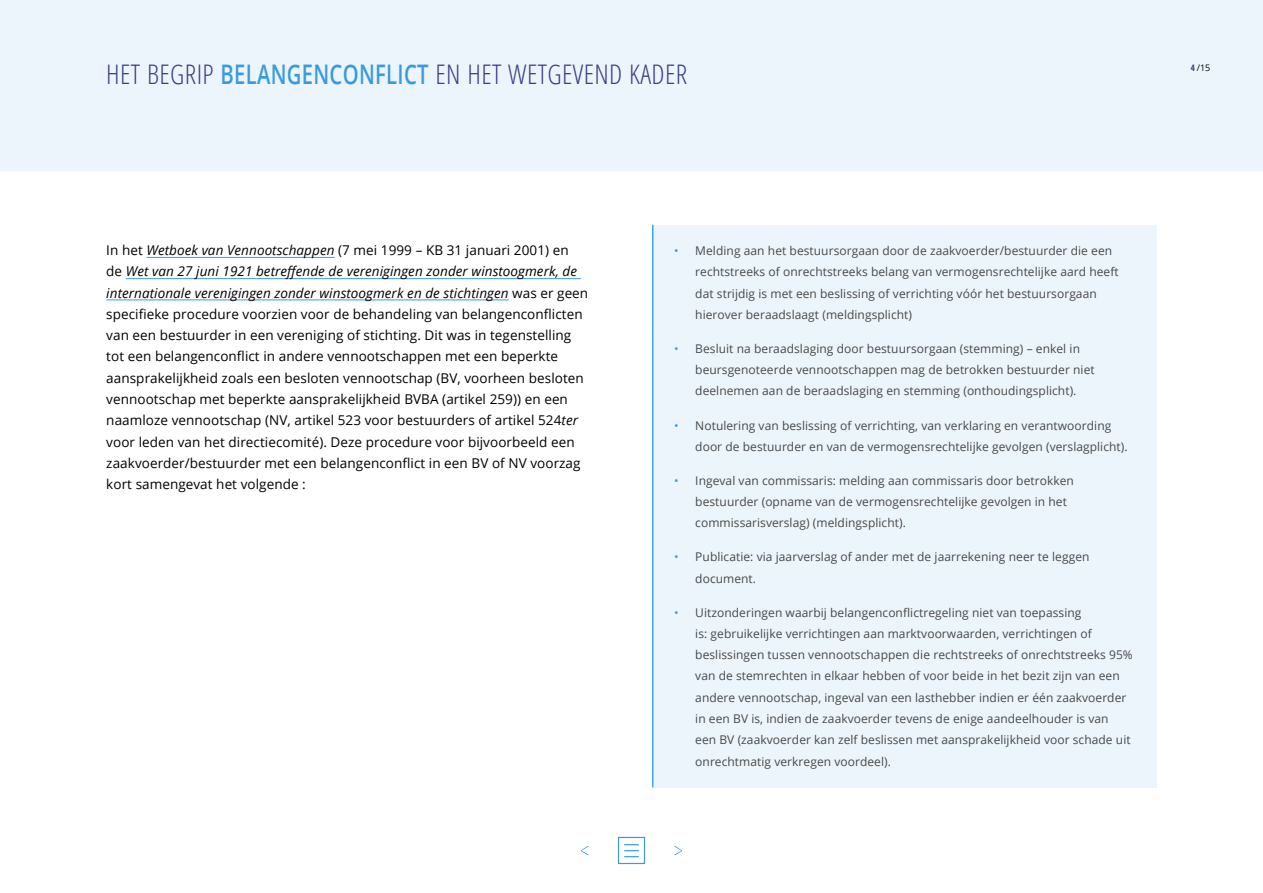
<style>
.page{position:relative;width:1263px;height:893px;background:#fff}
.page>*{position:absolute;margin:0;border:0;box-sizing:border-box;transform-origin:0 0}
.t1{font:300 condensed 27px "Open Sans";letter-spacing:.015em;color:#3a3e84}
.t2{font:13.5px/21.3px "Open Sans";letter-spacing:.005em;color:#000}
.t3{font:12px/21.3px "Open Sans";letter-spacing:.005em;color:#484848}
.t4{font:9px "Open Sans";color:#000}
.s1{font-weight:600;font-stretch:normal;color:#3a9bdc}
.s2{font-family:"Open Sans Condensed";font-weight:700;color:#3a3e84}
.s3{font-style:italic}
.s4{color:#3a9bdc}
</style>
<div class="page">
<div style="left:0;top:0;width:1263px;height:170px;background:#edf5fc"></div>
<svg style="left:617px;top:836px;width:29px;height:29px"></svg>
<svg style="left:581px;top:845px;width:8px;height:11px"></svg>
<svg style="left:674px;top:845px;width:8px;height:11px"></svg>
<hr style="left:146px;top:257px;width:189px;height:1px;background:#3a9bdc">
<hr style="left:126px;top:278px;width:455px;height:1px;background:#3a9bdc">
<hr style="left:106px;top:300px;width:403px;height:1px;background:#3a9bdc">
<div style="left:653px;top:225px;width:504px;height:122px;background:#edf5fc"></div>
<hr style="left:652px;top:225px;width:1px;height:122px;background:#36a7e9">
<div style="left:653px;top:335px;width:504px;height:452px;background:#edf5fc"></div>
<hr style="left:652px;top:335px;width:1px;height:452px;background:#36a7e9">
<h1 class="t1" style="left:106px;top:56px;width:582px">HET BEGRIP <span class="s1">BELANGENCONFLICT</span> EN HET WETGEVEND KADER</h1>
<p class="t4" style="left:1191px;top:61px;width:21px"><span class="s2">4</span> /15</p>
<p class="t2" style="left:106px;top:239px;width:483px">In het <span class="s3">Wetboek van Vennootschappen</span> (7 mei 1999 – KB 31 januari 2001) en<br>de <span class="s3">Wet van 27 juni 1921 betreffende de verenigingen zonder winstoogmerk, de internationale verenigingen zonder winstoogmerk en de stichtingen</span> was er geen specifieke procedure voorzien voor de behandeling van belangenconflicten van een bestuurder in een vereniging of stichting. Dit was in tegenstelling tot een belangenconflict in andere vennootschappen met een beperkte aansprakelijkheid zoals een besloten vennootschap (BV, voorheen besloten vennootschap met beperkte aansprakelijkheid BVBA (artikel 259)) en een naamloze vennootschap (NV, artikel 523 voor bestuurders of artikel 524<span class="s3">ter </span>voor leden van het directiecomité). Deze procedure voor bijvoorbeeld een zaakvoerder/bestuurder met een belangenconflict in een BV of NV voorzag kort samengevat het volgende :</p>
<p class="t3" style="left:695px;top:240px;width:425px;text-indent:-21px"><span class="s4">•</span> Melding aan het bestuursorgaan door de zaakvoerder/bestuurder die een rechtstreeks of onrechtstreeks belang van vermogensrechtelijke aard heeft dat strijdig is met een beslissing of verrichting vóór het bestuursorgaan hierover beraadslaagt (meldingsplicht)</p>
<p class="t3" style="left:695px;top:338px;width:401px;text-indent:-21px"><span class="s4">•</span> Besluit na beraadslaging door bestuursorgaan (stemming) – enkel in beursgenoteerde vennootschappen mag de betrokken bestuurder niet deelnemen aan de beraadslaging en stemming (onthoudingsplicht).</p>
<p class="t3" style="left:695px;top:414px;width:434px;text-indent:-21px"><span class="s4">•</span> Notulering van beslissing of verrichting, van verklaring en verantwoording door de bestuurder en van de vermogensrechtelijke gevolgen (verslagplicht).</p>
<p class="t3" style="left:695px;top:469px;width:380px;text-indent:-21px"><span class="s4">•</span> Ingeval van commissaris: melding aan commissaris door betrokken bestuurder (opname van de vermogensrechtelijke gevolgen in het commissarisverslag) (meldingsplicht).</p>
<p class="t3" style="left:695px;top:546px;width:396px;text-indent:-21px"><span class="s4">•</span> Publicatie: via jaarverslag of ander met de jaarrekening neer te leggen document.</p>
<p class="t3" style="left:695px;top:601px;width:439px;text-indent:-21px"><span class="s4">•</span> Uitzonderingen waarbij belangenconflictregeling niet van toepassing<br>is: gebruikelijke verrichtingen aan marktvoorwaarden, verrichtingen of beslissingen tussen vennootschappen die rechtstreeks of onrechtstreeks 95% van de stemrechten in elkaar hebben of voor beide in het bezit zijn van een andere vennootschap, ingeval van een lasthebber indien er één zaakvoerder in een BV is, indien de zaakvoerder tevens de enige aandeelhouder is van<br>een BV (zaakvoerder kan zelf beslissen met aansprakelijkheid voor schade uit onrechtmatig verkregen voordeel).</p>
</div>
